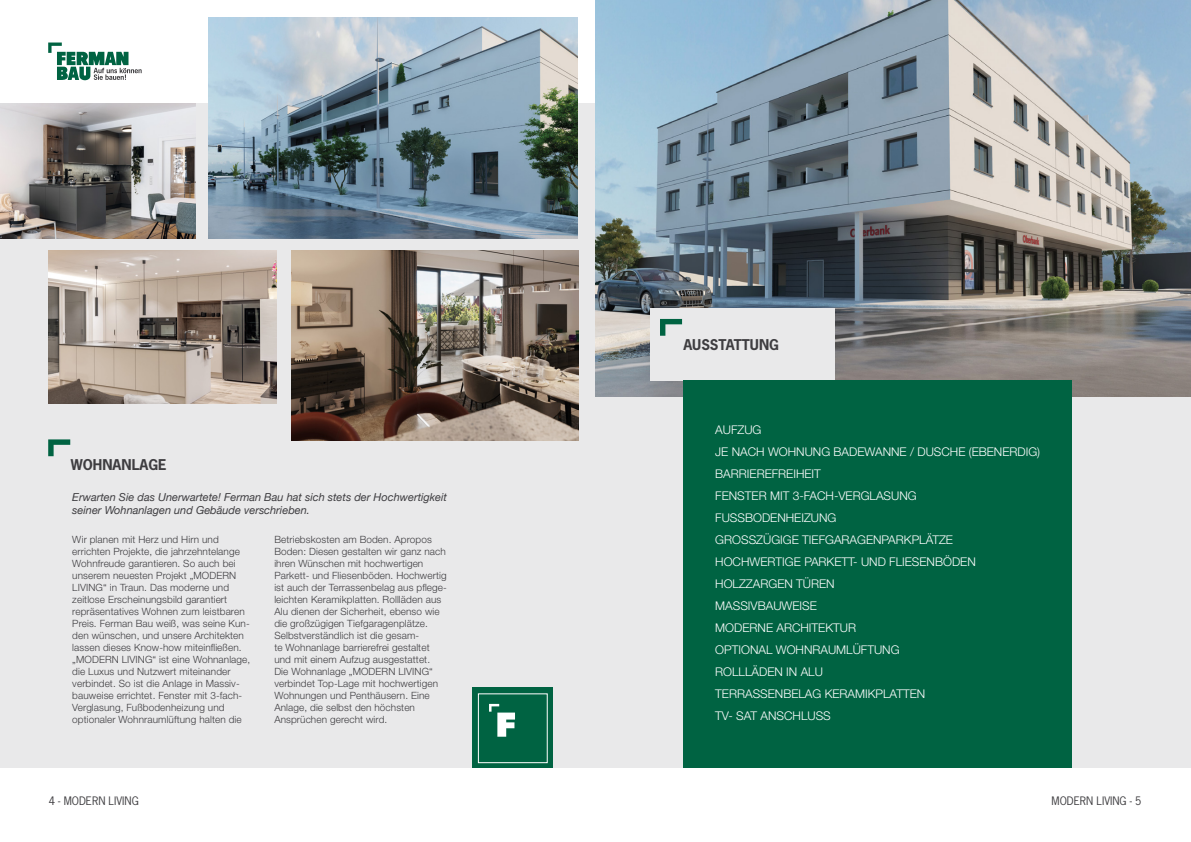
<style>
.page{position:relative;width:1191px;height:842px;background:#fff}
.page>*{position:absolute;margin:0;border:0;box-sizing:border-box;transform-origin:0 0}
.t1{font:700 14px "News Gothic Std";color:#3e3d40}
.t2{font:300 12px/22px "Helvetica Neue LT Pro";color:#fff}
.t3{font:italic 11px/13.2px "Helvetica Neue";color:#3e3d40}
.t4{font:11px "News Gothic Std";color:#3e3d40}
.t5{font:300 10px/12px "Helvetica Neue LT Pro";letter-spacing:.01em;color:#3e3d40}
</style>
<div class="page">
<div style="left:0;top:103px;width:1191px;height:665px;background:#e9e9ea"></div>
<img style="left:595px;top:0;width:596px;height:397px">
<div style="left:650px;top:308px;width:184px;height:73px;background:#e9e9ea"></div>
<img style="left:0;top:103px;width:196px;height:136px">
<img style="left:292px;top:251px;width:286px;height:190px">
<div style="left:683px;top:381px;width:388px;height:387px;background:#006342"></div>
<img style="left:209px;top:17px;width:369px;height:221px">
<svg style="left:660px;top:319px;width:22px;height:17px"></svg>
<svg style="left:48px;top:439px;width:22px;height:17px"></svg>
<div style="left:472px;top:687px;width:81px;height:81px;background:#006342"></div>
<svg style="left:489px;top:704px;width:26px;height:33px"></svg>
<div style="left:478px;top:693px;width:69px;height:70px;border:1px solid #fff"></div>
<img style="left:48px;top:251px;width:229px;height:153px">
<svg style="left:48px;top:43px;width:94px;height:37px"></svg>
<h1 class="t1" style="left:71px;top:456px;width:97px">WOHNANLAGE</h1>
<p class="t3" style="left:72px;top:491px;width:376px">Erwarten Sie das Unerwartete! Ferman Bau hat sich stets der Hochwertigkeit seiner Wohnanlagen und Gebäude verschrieben.</p>
<p class="t5" style="left:72px;top:533px;width:179px">Wir planen mit Herz und Hirn und errichten Projekte, die jahrzehntelange Wohnfreude garantieren. So auch bei unserem neuesten Projekt „MODERN LIVING“ in Traun. Das moderne und zeitlose Erscheinungsbild garantiert repräsentatives Wohnen zum leistbaren Preis. Ferman Bau weiß, was seine Kun&shy;den wünschen, und unsere Architekten lassen dieses Know-how miteinfließen. „MODERN LIVING“ ist eine Wohnanlage, die Luxus und Nutzwert miteinander verbindet. So ist die Anlage in Massiv&shy;bauweise errichtet. Fenster mit 3-fach-Verglasung, Fußbodenheizung und optionaler Wohnraumlüftung halten die</p>
<p class="t5" style="left:274px;top:533px;width:174px">Betriebskosten am Boden. Apropos Boden: Diesen gestalten wir ganz nach ihren Wünschen mit hochwertigen Parkett- und Fliesenböden. Hochwertig ist auch der Terrassenbelag aus pflege&shy;leichten Keramikplatten. Rollläden aus Alu dienen der Sicherheit, ebenso wie die großzügigen Tiefgaragenplätze.<br>Selbstverständlich ist die gesam-<br>te Wohnanlage barrierefrei gestaltet und mit einem Aufzug ausgestattet.<br>Die Wohnanlage „MODERN LIVING“ verbindet Top-Lage mit hochwertigen Wohnungen und Penthäusern. Eine Anlage, die selbst den höchsten Ansprüchen gerecht wird.</p>
<h1 class="t1" style="left:683px;top:335px;width:97px">AUSSTATTUNG</h1>
<p class="t2" style="left:715px;top:418px;width:326px">AUFZUG<br>JE NACH WOHNUNG BADEWANNE / DUSCHE (EBENERDIG)<br>BARRIEREFREIHEIT<br>FENSTER MIT 3-FACH-VERGLASUNG<br>FUSSBODENHEIZUNG<br>GROSSZÜGIGE TIEFGARAGENPARKPLÄTZE<br>HOCHWERTIGE PARKETT- UND FLIESENBÖDEN<br>HOLZZARGEN TÜREN<br>MASSIVBAUWEISE<br>MODERNE ARCHITEKTUR<br>OPTIONAL WOHNRAUMLÜFTUNG<br>ROLLLÄDEN IN ALU<br>TERRASSENBELAG KERAMIKPLATTEN<br>TV- SAT ANSCHLUSS</p>
<p class="t4" style="left:49px;top:793px;width:91px">4 - MODERN LIVING</p>
<p class="t4" style="left:1051px;top:793px;width:91px">MODERN LIVING - 5</p>
</div>
